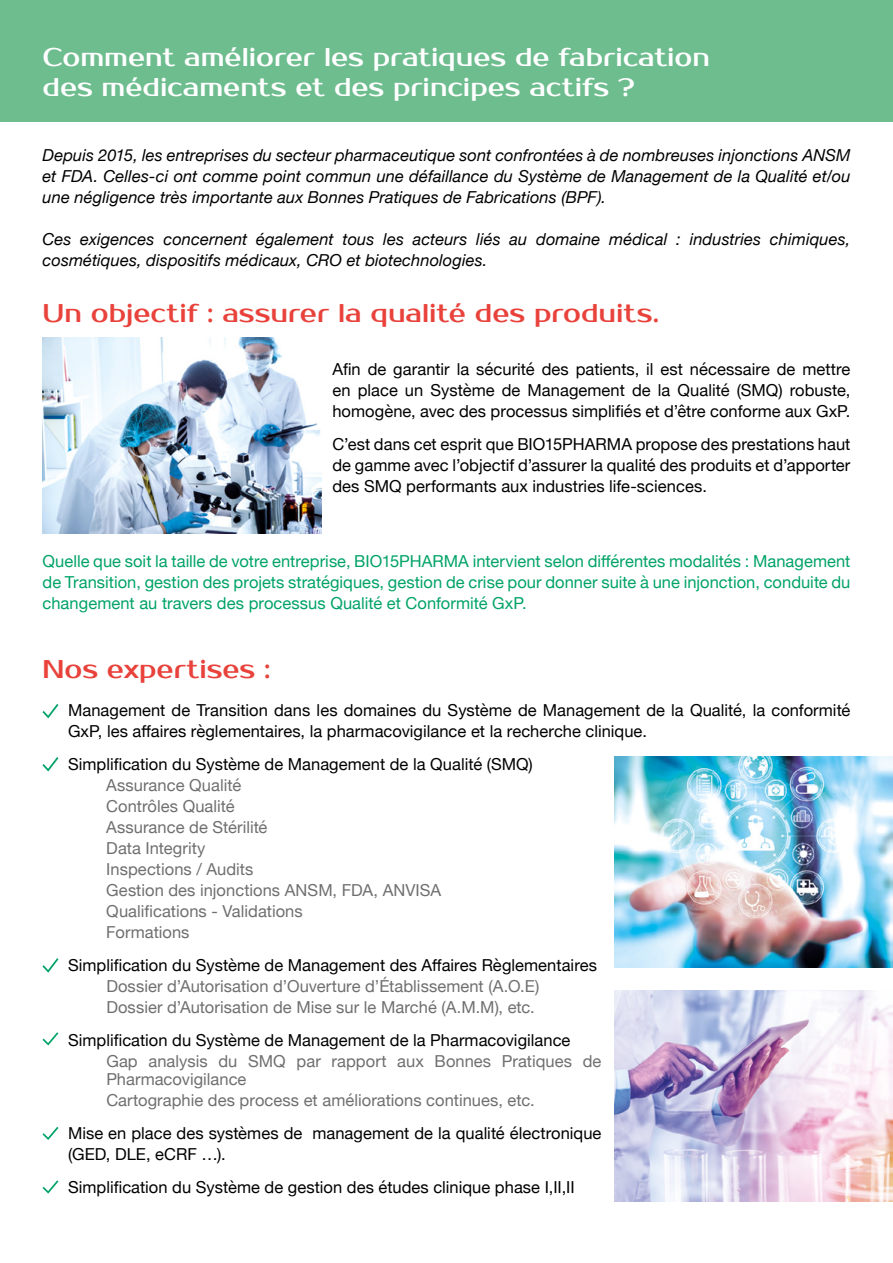
<style>
.page{position:relative;width:893px;height:1263px;background:#fff}
.page>*{position:absolute;margin:0;border:0;box-sizing:border-box;transform-origin:0 0}
.t1{font:25.5px/30px "Prosto One";color:#fff}
.t2{font:25.5px "Prosto One";color:#e8423b}
.t3{font:16.5px/21px "Helvetica Neue";color:#000;text-align:justify}
.t4{font:italic 16.5px/21px "Helvetica Neue";letter-spacing:.005em;color:#000;text-align:justify}
.t5{font:16.5px/21px "Helvetica Neue";letter-spacing:.005em;color:#706f6f}
.t6{font:16.5px/21px "Helvetica Neue";letter-spacing:.005em;color:#00a367;text-align:justify}
</style>
<div class="page">
<div style="left:0;top:0;width:893px;height:121px;background:#6ebd8f"></div>
<img style="left:43px;top:338px;width:279px;height:195px">
<img style="left:614px;top:757px;width:278px;height:210px">
<img style="left:614px;top:991px;width:278px;height:210px">
<svg style="left:42px;top:704px;width:16px;height:14px"></svg>
<svg style="left:42px;top:757px;width:16px;height:14px"></svg>
<svg style="left:42px;top:958px;width:16px;height:15px"></svg>
<svg style="left:42px;top:1032px;width:16px;height:13px"></svg>
<svg style="left:42px;top:1127px;width:16px;height:13px"></svg>
<svg style="left:42px;top:1180px;width:16px;height:13px"></svg>
<h1 class="t1" style="left:43px;top:43px;width:669px">Comment améliorer les pratiques de fabrication des médicaments et des principes actifs ?</h1>
<p class="t4" style="left:43px;top:145px;width:809px">Depuis 2015, les entreprises du secteur pharmaceutique sont confrontées à de nombreuses injonctions ANSM et FDA. Celles-ci ont comme point commun une défaillance du Système de Management de la Qualité et/ou une négligence très importante aux Bonnes Pratiques de Fabrications (BPF).</p>
<p class="t4" style="left:43px;top:229px;width:809px">Ces exigences concernent également tous les acteurs liés au domaine médical : industries chimiques, cosmétiques, dispositifs médicaux, CRO et biotechnologies.</p>
<h1 class="t2" style="left:43px;top:298px;width:618px">Un objectif : assurer la qualité des produits.</h1>
<p class="t3" style="left:332px;top:359px;width:520px">Afin de garantir la sécurité des patients, il est nécessaire de mettre en place un Système de Management de la Qualité (SMQ) robuste, homogène, avec des processus simplifiés et d’être conforme aux GxP.</p>
<p class="t3" style="left:332px;top:434px;width:520px">C’est dans cet esprit que BIO15PHARMA propose des prestations haut de gamme avec l’objectif d’assurer la qualité des produits et d’apporter des SMQ performants aux industries life-sciences.</p>
<p class="t6" style="left:43px;top:551px;width:809px">Quelle que soit la taille de votre entreprise, BIO15PHARMA intervient selon différentes modalités : Management de Transition, gestion des projets stratégiques, gestion de crise pour donner suite à une injonction, conduite du changement au travers des processus Qualité et Conformité GxP.</p>
<h1 class="t2" style="left:43px;top:654px;width:230px">Nos expertises :</h1>
<p class="t3" style="left:68px;top:700px;width:784px">Management de Transition dans les domaines du Système de Management de la Qualité, la conformité<br>GxP, les affaires règlementaires, la pharmacovigilance et la recherche clinique.</p>
<p class="t3" style="left:68px;top:754px;width:466px">Simplification du Système de Management de la Qualité (SMQ)</p>
<p class="t5" style="left:106px;top:775px;width:336px">Assurance Qualité<br>Contrôles Qualité<br>Assurance de Stérilité<br>Data Integrity<br>Inspections / Audits<br>Gestion des injonctions ANSM, FDA, ANVISA<br>Qualifications - Validations<br>Formations</p>
<p class="t3" style="left:68px;top:955px;width:531px">Simplification du Système de Management des Affaires Règlementaires</p>
<p class="t5" style="left:106px;top:976px;width:435px">Dossier d’Autorisation d’Ouverture d’Établissement (A.O.E)<br>Dossier d’Autorisation de Mise sur le Marché (A.M.M), etc.</p>
<p class="t3" style="left:68px;top:1030px;width:504px">Simplification du Système de Management de la Pharmacovigilance</p>
<p class="t5" style="left:106px;top:1053px;width:497px;line-height:18px">Gap analysis du SMQ par rapport aux Bonnes Pratiques de<br>Pharmacovigilance</p>
<p class="t5" style="left:106px;top:1090px;width:430px">Cartographie des process et améliorations continues, etc.</p>
<p class="t3" style="left:68px;top:1123px;width:535px">Mise en place des systèmes de management de la qualité électronique (GED, DLE, eCRF …).</p>
<p class="t3" style="left:68px;top:1177px;width:508px">Simplification du Système de gestion des études clinique phase I,II,II</p>
</div>
